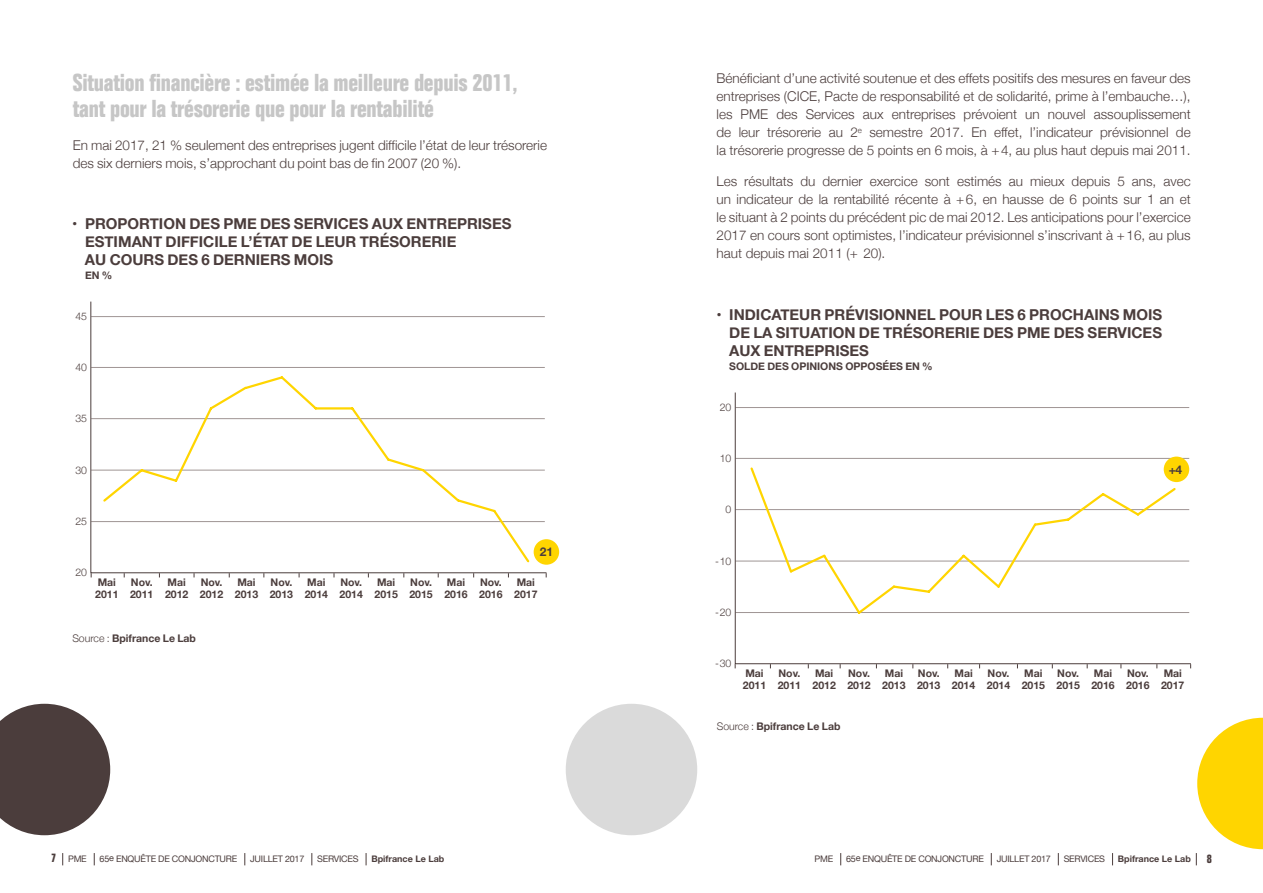
<style>
.page{position:relative;width:1263px;height:893px;background:#fff}
.page>*{position:absolute;margin:0;border:0;box-sizing:border-box;transform-origin:0 0}
.t1{font:700 condensed 24px/25.5px "Folio";letter-spacing:-.01em;color:#c6c6c6}
.t2{font:700 15px/18px "Helvetica Neue";color:#4b3d3c}
.t3{font:300 13.5px/18px "Helvetica Neue";color:#4b3d3c;text-align:justify}
.t4{font:700 12px "Helvetica Neue";color:#4b3d3c}
.t5{font:700 condensed 12px "Folio";color:#4b3d3c}
.t6{font:700 10.5px/12px "Helvetica Neue";color:#4b3d3c}
.t7{font:300 10.5px "Helvetica Neue";letter-spacing:-.02em;color:#4b3d3c}
.t8{font:9px "Helvetica Neue";letter-spacing:-.025em;color:#4b3d3c}
.t9{font:700 9px "Helvetica Neue";color:#4b3d3c}
.s1{font-weight:300}
</style>
<div class="page">
<svg style="left:0;top:704px;width:110px;height:131px;background:#675b5a"></svg>
<div style="left:566px;top:704px;width:131px;height:131px;background:#dadada;border-radius:50%"></div>
<svg style="left:90px;top:301px;width:457px;height:273px"></svg>
<div style="left:534px;top:539px;width:25px;height:26px;background:#ffd500;border-radius:50%"></div>
<svg style="left:734px;top:392px;width:457px;height:272px"></svg>
<div style="left:1164px;top:457px;width:25px;height:25px;background:#ffd500;border-radius:50%"></div>
<svg style="left:101px;top:374px;width:430px;height:190px"></svg>
<svg style="left:749px;top:466px;width:429px;height:150px"></svg>
<svg style="left:840px;top:853px;width:1px;height:12px"></svg>
<svg style="left:991px;top:853px;width:1px;height:12px"></svg>
<svg style="left:1058px;top:853px;width:1px;height:12px"></svg>
<svg style="left:1112px;top:853px;width:1px;height:12px"></svg>
<svg style="left:1196px;top:718px;width:67px;height:147px"></svg>
<svg style="left:62px;top:853px;width:1px;height:12px"></svg>
<svg style="left:94px;top:853px;width:1px;height:12px"></svg>
<svg style="left:244px;top:853px;width:1px;height:12px"></svg>
<svg style="left:311px;top:853px;width:1px;height:12px"></svg>
<svg style="left:366px;top:853px;width:1px;height:12px"></svg>
<h1 class="t1" style="left:73px;top:70px;width:446px">Situation financière : estimée la meilleure depuis 2011, tant pour la trésorerie que pour la rentabilité</h1>
<p class="t3" style="left:73px;top:135px;width:476px">En mai 2017, 21 % seulement des entreprises jugent difficile l’état de leur trésorerie des six derniers mois, s’approchant du point bas de fin 2007 (20 %).</p>
<p class="t2" style="left:85px;top:215px;width:428px;text-indent:-13px">• PROPORTION DES PME DES SERVICES AUX ENTREPRISES<br>ESTIMANT DIFFICILE L’ÉTAT DE LEUR TRÉSORERIE<br>AU COURS DES 6 DERNIERS MOIS</p>
<p class="t6" style="left:85px;top:269px;width:29px">EN %</p>
<p class="t7" style="left:76px;top:308px;width:13px">45</p>
<p class="t7" style="left:76px;top:359px;width:13px">40</p>
<p class="t7" style="left:76px;top:410px;width:13px">35</p>
<p class="t7" style="left:76px;top:461px;width:13px">30</p>
<p class="t7" style="left:76px;top:513px;width:13px">25</p>
<p class="t7" style="left:76px;top:564px;width:13px">20</p>
<p class="t4" style="left:540px;top:543px;width:15px">21</p>
<p class="t6" style="left:95px;top:576px;width:25px">Mai<br>2011</p>
<p class="t6" style="left:130px;top:576px;width:25px">Nov.<br>2011</p>
<p class="t6" style="left:165px;top:576px;width:25px">Mai<br>2012</p>
<p class="t6" style="left:200px;top:576px;width:25px">Nov.<br>2012</p>
<p class="t6" style="left:235px;top:576px;width:25px">Mai<br>2013</p>
<p class="t6" style="left:270px;top:576px;width:25px">Nov.<br>2013</p>
<p class="t6" style="left:305px;top:576px;width:25px">Mai<br>2014</p>
<p class="t6" style="left:340px;top:576px;width:25px">Nov.<br>2014</p>
<p class="t6" style="left:374px;top:576px;width:25px">Mai<br>2015</p>
<p class="t6" style="left:479px;top:576px;width:25px">Nov.<br>2016</p>
<p class="t6" style="left:514px;top:576px;width:25px">Mai<br>2017</p>
<p class="t6" style="left:444px;top:576px;width:25px">Mai<br>2016</p>
<p class="t6" style="left:409px;top:576px;width:25px">Nov.<br>2015</p>
<p class="t6" style="left:72px;top:632px;width:125px"><span class="s1">Source :</span> Bpifrance Le Lab</p>
<p class="t3" style="left:716px;top:69px;width:476px">Bénéficiant d’une activité soutenue et des effets positifs des mesures en faveur des entreprises (CICE, Pacte de responsabilité et de solidarité, prime à l’embauche…), les PME des Services aux entreprises prévoient un nouvel assouplissement de leur trésorerie au 2<sup>e</sup> semestre 2017. En effet, l’indicateur prévisionnel de la trésorerie progresse de 5 points en 6 mois, à +4, au plus haut depuis mai 2011.</p>
<p class="t3" style="left:716px;top:171px;width:476px">Les résultats du dernier exercice sont estimés au mieux depuis 5 ans, avec un indicateur de la rentabilité récente à +6, en hausse de 6 points sur 1 an et le situant à 2 points du précédent pic de mai 2012. Les anticipations pour l’exercice 2017 en cours sont optimistes, l’indicateur prévisionnel s’inscrivant à +16, au plus haut depuis mai 2011 (+ 20).</p>
<p class="t2" style="left:729px;top:306px;width:435px;text-align:justify;text-indent:-13px">• INDICATEUR PRÉVISIONNEL POUR LES 6 PROCHAINS MOIS DE LA SITUATION DE TRÉSORERIE DES PME DES SERVICES AUX ENTREPRISES</p>
<p class="t6" style="left:729px;top:360px;width:205px">SOLDE DES OPINIONS OPPOSÉES EN %</p>
<p class="t7" style="left:720px;top:398px;width:13px">20</p>
<p class="t7" style="left:720px;top:450px;width:13px">10</p>
<p class="t7" style="left:725px;top:501px;width:7px">0</p>
<p class="t7" style="left:715px;top:552px;width:18px">-10</p>
<p class="t7" style="left:715px;top:604px;width:18px">-20</p>
<p class="t4" style="left:1169px;top:460px;width:15px">+4</p>
<p class="t7" style="left:715px;top:655px;width:18px">-30</p>
<p class="t6" style="left:743px;top:667px;width:25px">Mai<br>2011</p>
<p class="t6" style="left:778px;top:667px;width:25px">Nov.<br>2011</p>
<p class="t6" style="left:812px;top:667px;width:25px">Mai<br>2012</p>
<p class="t6" style="left:847px;top:667px;width:25px">Nov.<br>2012</p>
<p class="t6" style="left:882px;top:667px;width:25px">Mai<br>2013</p>
<p class="t6" style="left:917px;top:667px;width:25px">Nov.<br>2013</p>
<p class="t6" style="left:952px;top:667px;width:25px">Mai<br>2014</p>
<p class="t6" style="left:987px;top:667px;width:25px">Nov.<br>2014</p>
<p class="t6" style="left:1022px;top:667px;width:25px">Mai<br>2015</p>
<p class="t6" style="left:1126px;top:667px;width:25px">Nov.<br>2016</p>
<p class="t6" style="left:1161px;top:667px;width:25px">Mai<br>2017</p>
<p class="t6" style="left:1091px;top:667px;width:25px">Mai<br>2016</p>
<p class="t6" style="left:1056px;top:667px;width:25px">Nov.<br>2015</p>
<p class="t6" style="left:717px;top:720px;width:125px"><span class="s1">Source :</span> Bpifrance Le Lab</p>
<p class="t5" style="left:51px;top:851px;width:7px">7</p>
<p class="t9" style="left:1118px;top:852px;width:74px">Bpifrance Le Lab</p>
<p class="t5" style="left:1207px;top:852px;width:7px">8</p>
<p class="t8" style="left:68px;top:853px;width:20px">PME</p>
<p class="t8" style="left:100px;top:853px;width:139px">65e ENQUÊTE DE CONJONCTURE</p>
<p class="t8" style="left:250px;top:853px;width:56px">JUILLET 2017</p>
<p class="t8" style="left:317px;top:853px;width:43px">SERVICES</p>
<p class="t9" style="left:371px;top:852px;width:74px">Bpifrance Le Lab</p>
<p class="t8" style="left:814px;top:853px;width:20px">PME</p>
<p class="t8" style="left:846px;top:853px;width:139px">65e ENQUÊTE DE CONJONCTURE</p>
<p class="t8" style="left:997px;top:853px;width:56px">JUILLET 2017</p>
<p class="t8" style="left:1064px;top:853px;width:43px">SERVICES</p>
</div>
